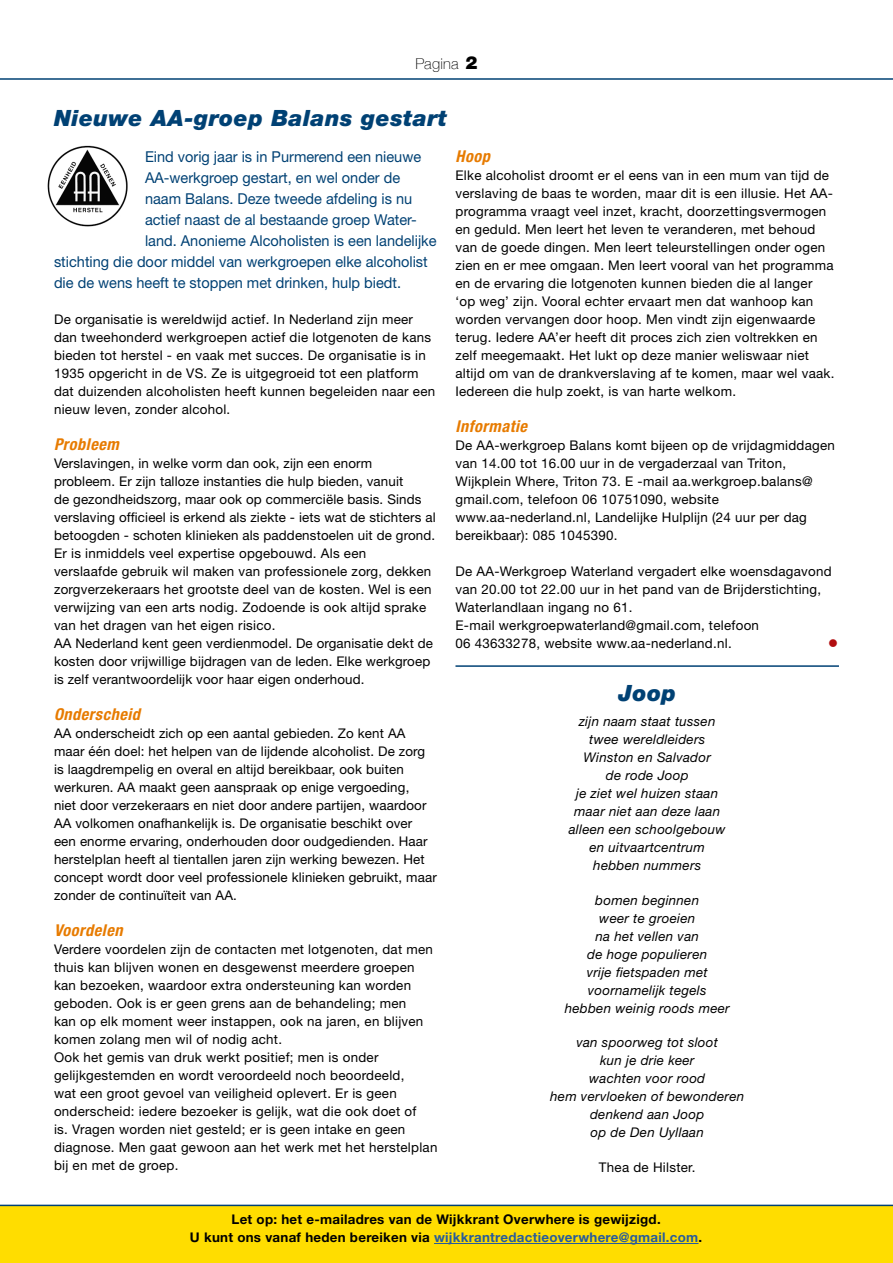
<style>
.page{position:relative;width:893px;height:1263px;background:#fff}
.page>*{position:absolute;margin:0;border:0;box-sizing:border-box;transform-origin:0 0}
.H1__Kop{font:italic 900 22.5px "Helvetica Neue";letter-spacing:.02em;color:#004174}
.H2__Subkop{font:italic 700 condensed 16.35px "Helvetica Neue";letter-spacing:.03em;color:#e77b00}
.H__Introtekst{font:15px "Helvetica Neue";color:#004174}
.t1{font:100 15px "Helvetica Neue";letter-spacing:.02em;color:#000}
.P__Tekst_plat{font:13.35px/18px "Helvetica Neue";letter-spacing:.02em;color:#000}
.P__Tekst_plat-2{font:italic 13.35px "Helvetica Neue";letter-spacing:.02em;color:#000}
.t2{font:700 13.35px/18px "Helvetica Neue";letter-spacing:.02em;color:#000;text-align:center}
.P__Tekst_plat-3{font:13.35px "Wingdings";color:#b20e10}
.s1{font-weight:900;font-size:18px}
.s2{color:#275b9b}
</style>
<div class="page">
<div style="left:0;top:1206px;width:893px;height:57px;background:#fd0"></div>
<hr style="left:0;top:78px;width:893px;height:2px;background:#004174">
<hr style="left:0;top:1205px;width:893px;height:1px;background:#004174">
<hr style="left:455px;top:665px;width:384px;height:2px;background:#004174">
<img style="left:47px;top:145px;width:81px;height:82px">
<hr style="left:434px;top:1243px;width:264px;height:1px;background:#275b9b">
<p class="t1" style="left:415px;top:52px;width:63px">Pagina <span class="s1">2</span></p>
<h1 class="H1__Kop" style="left:54px;top:104px;width:395px">Nieuwe AA-groep Balans gestart</h1>
<p class="H__Introtekst" style="left:145px;top:148px;width:278px">Eind vorig jaar is in Purmerend een nieuwe</p>
<p class="H__Introtekst" style="left:145px;top:169px;width:257px">AA-werkgroep gestart, en wel onder de</p>
<p class="H__Introtekst" style="left:145px;top:190px;width:269px">naam Balans. Deze tweede afdeling is nu</p>
<p class="H__Introtekst" style="left:145px;top:211px;width:273px">actief naast de al bestaande groep Water-</p>
<p class="H__Introtekst" style="left:145px;top:232px;width:293px">land. Anonieme Alcoholisten is een landelijke</p>
<p class="H__Introtekst" style="left:54px;top:253px;width:375px">stichting die door middel van werkgroepen elke alcoholist</p>
<p class="H__Introtekst" style="left:54px;top:274px;width:349px">die de wens heeft te stoppen met drinken, hulp biedt.</p>
<p class="P__Tekst_plat" style="left:54px;top:310px;width:383px">De organisatie is wereldwijd actief. In Nederland zijn meer dan tweehonderd werkgroepen actief die lotgenoten de kans bieden tot herstel - en vaak met succes. De organisatie is in 1935 opgericht in de VS. Ze is uitgegroeid tot een platform dat duizenden alcoholisten heeft kunnen begeleiden naar een nieuw leven, zonder alcohol.</p>
<h2 class="H2__Subkop" style="left:54px;top:434px;width:66px">Probleem</h2>
<p class="P__Tekst_plat" style="left:54px;top:454px;width:383px">Verslavingen, in welke vorm dan ook, zijn een enorm probleem. Er zijn talloze instanties die hulp bieden, vanuit<br>de gezondheidszorg, maar ook op commerciële basis. Sinds verslaving officieel is erkend als ziekte - iets wat de stichters al betoogden - schoten klinieken als paddenstoelen uit de grond.</p>
<p class="P__Tekst_plat" style="left:54px;top:544px;width:379px">Er is inmiddels veel expertise opgebouwd. Als een verslaafde gebruik wil maken van professionele zorg, dekken zorgverzekeraars het grootste deel van de kosten. Wel is een verwijzing van een arts nodig. Zodoende is ook altijd sprake van het dragen van het eigen risico.</p>
<p class="P__Tekst_plat" style="left:54px;top:634px;width:381px">AA Nederland kent geen verdienmodel. De organisatie dekt de kosten door vrijwillige bijdragen van de leden. Elke werkgroep is zelf verantwoordelijk voor haar eigen onderhoud.</p>
<h2 class="H2__Subkop" style="left:54px;top:704px;width:88px">Onderscheid</h2>
<p class="P__Tekst_plat" style="left:54px;top:724px;width:384px">AA onderscheidt zich op een aantal gebieden. Zo kent AA maar één doel: het helpen van de lijdende alcoholist. De zorg is laagdrempelig en overal en altijd bereikbaar, ook buiten werkuren. AA maakt geen aanspraak op enige vergoeding,<br>niet door verzekeraars en niet door andere partijen, waardoor AA volkomen onafhankelijk is. De organisatie beschikt over een enorme ervaring, onderhouden door oudgedienden. Haar herstelplan heeft al tientallen jaren zijn werking bewezen. Het concept wordt door veel professionele klinieken gebruikt, maar zonder de continuïteit van AA.</p>
<h2 class="H2__Subkop" style="left:54px;top:920px;width:70px">Voordelen</h2>
<p class="P__Tekst_plat" style="left:54px;top:940px;width:381px">Verdere voordelen zijn de contacten met lotgenoten, dat men thuis kan blijven wonen en desgewenst meerdere groepen kan bezoeken, waardoor extra ondersteuning kan worden geboden. Ook is er geen grens aan de behandeling; men<br>kan op elk moment weer instappen, ook na jaren, en blijven komen zolang men wil of nodig acht.</p>
<p class="P__Tekst_plat" style="left:54px;top:1048px;width:385px">Ook het gemis van druk werkt positief; men is onder gelijkgestemden en wordt veroordeeld noch beoordeeld,<br>wat een groot gevoel van veiligheid oplevert. Er is geen onderscheid: iedere bezoeker is gelijk, wat die ook doet of<br>is. Vragen worden niet gesteld; er is geen intake en geen diagnose. Men gaat gewoon aan het werk met het herstelplan bij en met de groep.</p>
<h2 class="H2__Subkop" style="left:455px;top:146px;width:36px">Hoop</h2>
<p class="P__Tekst_plat" style="left:455px;top:166px;width:381px">Elke alcoholist droomt er el eens van in een mum van tijd de verslaving de baas te worden, maar dit is een illusie. Het AA&shy;programma vraagt veel inzet, kracht, doorzettingsvermogen en geduld. Men leert het leven te veranderen, met behoud van de goede dingen. Men leert teleurstellingen onder ogen zien en er mee omgaan. Men leert vooral van het programma en de ervaring die lotgenoten kunnen bieden die al langer ‘op weg’ zijn. Vooral echter ervaart men dat wanhoop kan worden vervangen door hoop. Men vindt zijn eigenwaarde terug. Iedere AA’er heeft dit proces zich zien voltrekken en zelf meegemaakt. Het lukt op deze manier weliswaar niet altijd om van de drankverslaving af te komen, maar wel vaak.<br>Iedereen die hulp zoekt, is van harte welkom.</p>
<h2 class="H2__Subkop" style="left:455px;top:416px;width:73px">Informatie</h2>
<p class="P__Tekst_plat" style="left:455px;top:436px;width:381px">De AA-werkgroep Balans komt bijeen op de vrijdagmiddagen van 14.00 tot 16.00 uur in de vergaderzaal van Triton, Wijkplein Where, Triton 73. E -mail aa.werkgroep.balans@ gmail.com, telefoon 06 10751090, website www.aa-nederland.nl, Landelijke Hulplijn (24 uur per dag bereikbaar): 085 1045390.</p>
<p class="P__Tekst_plat" style="left:455px;top:562px;width:378px">De AA-Werkgroep Waterland vergadert elke woensdagavond van 20.00 tot 22.00 uur in het pand van de Brijderstichting, Waterlandlaan ingang no 61.<br>E-mail werkgroepwaterland@gmail.com, telefoon<br>06 43633278, website www.aa-nederland.nl.</p>
<p class="P__Tekst_plat-3" style="left:828px;top:636px;width:11px">●</p>
<h1 class="H1__Kop" style="left:618px;top:679px;width:59px">Joop</h1>
<p class="P__Tekst_plat-2" style="left:579px;top:713px;width:138px">zijn naam staat tussen</p>
<p class="P__Tekst_plat-2" style="left:589px;top:731px;width:117px">twee wereldleiders</p>
<p class="P__Tekst_plat-2" style="left:584px;top:749px;width:129px">Winston en Salvador</p>
<p class="P__Tekst_plat-2" style="left:606px;top:767px;width:84px">de rode Joop</p>
<p class="P__Tekst_plat-2" style="left:576px;top:785px;width:143px">je ziet wel huizen staan</p>
<p class="P__Tekst_plat-2" style="left:574px;top:803px;width:147px">maar niet aan deze laan</p>
<p class="P__Tekst_plat-2" style="left:569px;top:821px;width:158px">alleen een schoolgebouw</p>
<p class="P__Tekst_plat-2" style="left:589px;top:839px;width:117px">en uitvaartcentrum</p>
<p class="P__Tekst_plat-2" style="left:593px;top:857px;width:109px">hebben nummers</p>
<p class="P__Tekst_plat-2" style="left:595px;top:892px;width:105px">bomen beginnen</p>
<p class="P__Tekst_plat-2" style="left:599px;top:910px;width:97px">weer te groeien</p>
<p class="P__Tekst_plat-2" style="left:595px;top:928px;width:105px">na het vellen van</p>
<p class="P__Tekst_plat-2" style="left:587px;top:946px;width:122px">de hoge populieren</p>
<p class="P__Tekst_plat-2" style="left:587px;top:964px;width:123px">vrije fietspaden met</p>
<p class="P__Tekst_plat-2" style="left:588px;top:982px;width:120px">voornamelijk tegels</p>
<p class="P__Tekst_plat-2" style="left:565px;top:1000px;width:166px">hebben weinig roods meer</p>
<p class="P__Tekst_plat-2" style="left:576px;top:1034px;width:143px">van spoorweg tot sloot</p>
<p class="P__Tekst_plat-2" style="left:600px;top:1052px;width:96px">kun je drie keer</p>
<p class="P__Tekst_plat-2" style="left:589px;top:1070px;width:118px">wachten voor rood</p>
<p class="P__Tekst_plat-2" style="left:550px;top:1088px;width:195px">hem vervloeken of bewonderen</p>
<p class="P__Tekst_plat-2" style="left:590px;top:1106px;width:116px">denkend aan Joop</p>
<p class="P__Tekst_plat-2" style="left:590px;top:1124px;width:115px">op de Den Uyllaan</p>
<p class="P__Tekst_plat" style="left:599px;top:1157px;width:98px">Thea de Hilster.</p>
<p class="t2" style="left:190px;top:1210px;width:514px">Let op: het e-mailadres van de Wijkkrant Overwhere is gewijzigd.<br>U kunt ons vanaf heden bereiken via <span class="s2">wijkkrantredactieoverwhere@gmail.com</span>.</p>
</div>
